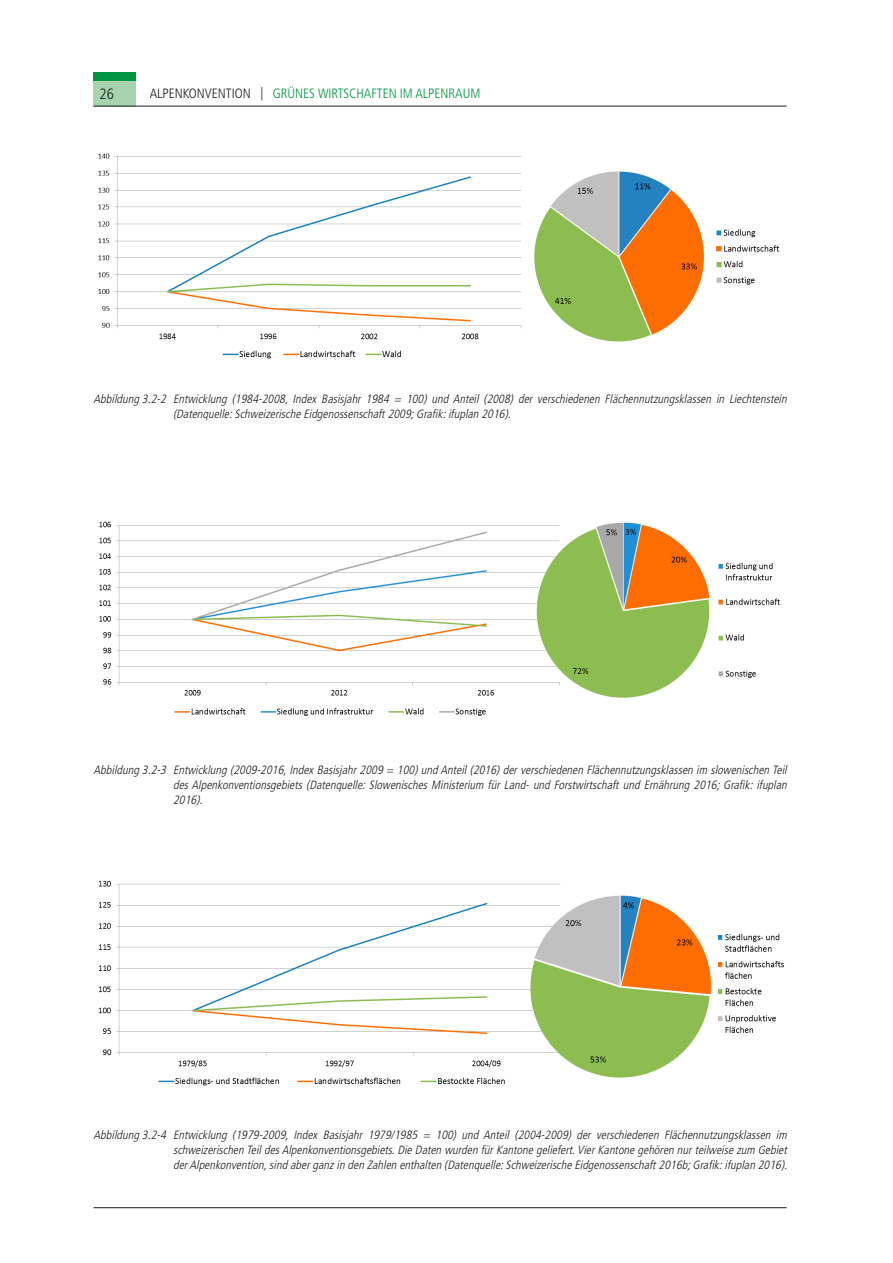
<style>
.page{position:relative;width:893px;height:1263px;background:#fff}
.page>*{position:absolute;margin:0;border:0;box-sizing:border-box;transform-origin:0 0}
.t1{font:300 condensed 15px "Frutiger LTCE";color:#1d1d1b}
.t2{font:300 condensed 13.5px "Frutiger LTCE";color:#009641}
.t3{font:italic 300 condensed 12px/15px "Frutiger LTCE";color:#1d1d1b;text-align:justify}
.s1{color:#1d1d1b}
</style>
<div class="page">
<div style="left:94px;top:72px;width:42px;height:34px;background:#a8d3af"></div>
<div style="left:94px;top:72px;width:42px;height:9px;background:#009641"></div>
<hr style="left:94px;top:1207px;width:693px;height:1px;background:#1d1d1b">
<hr style="left:94px;top:106px;width:693px;height:1px;background:#1d1d1b">
<img style="left:98px;top:153px;width:682px;height:206px">
<img style="left:99px;top:521px;width:681px;height:195px">
<img style="left:98px;top:880px;width:686px;height:206px">
<p class="t1" style="left:99px;top:85px;width:16px">26</p>
<p class="t2" style="left:150px;top:86px;width:332px"><span class="s1">ALPENKONVENTION |</span> GRÜNES WIRTSCHAFTEN IM ALPENRAUM</p>
<p class="t3" style="left:173px;top:391px;width:618px;text-indent:-80px">Abbildung 3.2-2 Entwicklung (1984-2008, Index Basisjahr 1984 = 100) und Anteil (2008) der verschiedenen Flächennutzungsklassen in Liechtenstein (Datenquelle:SchweizerischeEidgenossenschaft2009;Grafik:ifuplan 2016).</p>
<p class="t3" style="left:173px;top:763px;width:618px;text-indent:-80px">Abbildung 3.2-3 Entwicklung (2009-2016,IndexBasisjahr2009 = 100)und Anteil(2016)derverschiedenen Flächennutzungsklassen im slowenischen Teil desAlpenkonventionsgebiets (Datenquelle:Slowenisches Ministerium für Land- und Forstwirtschaft und Ernährung 2016;Grafik:ifuplan 2016).</p>
<p class="t3" style="left:173px;top:1128px;width:619px;text-indent:-80px">Abbildung 3.2-4 Entwicklung (1979-2009, Index Basisjahr 1979/1985 = 100) und Anteil (2004-2009) der verschiedenen Flächennutzungsklassen im schweizerischen TeildesAlpenkonventionsgebiets.DieDaten wurden fürKantonegeliefert.VierKantonegehören nurteilweisezum Gebiet derAlpenkonvention,sind aberganzin den Zahlen enthalten (Datenquelle:SchweizerischeEidgenossenschaft2016b;Grafik:ifuplan 2016).</p>
</div>
